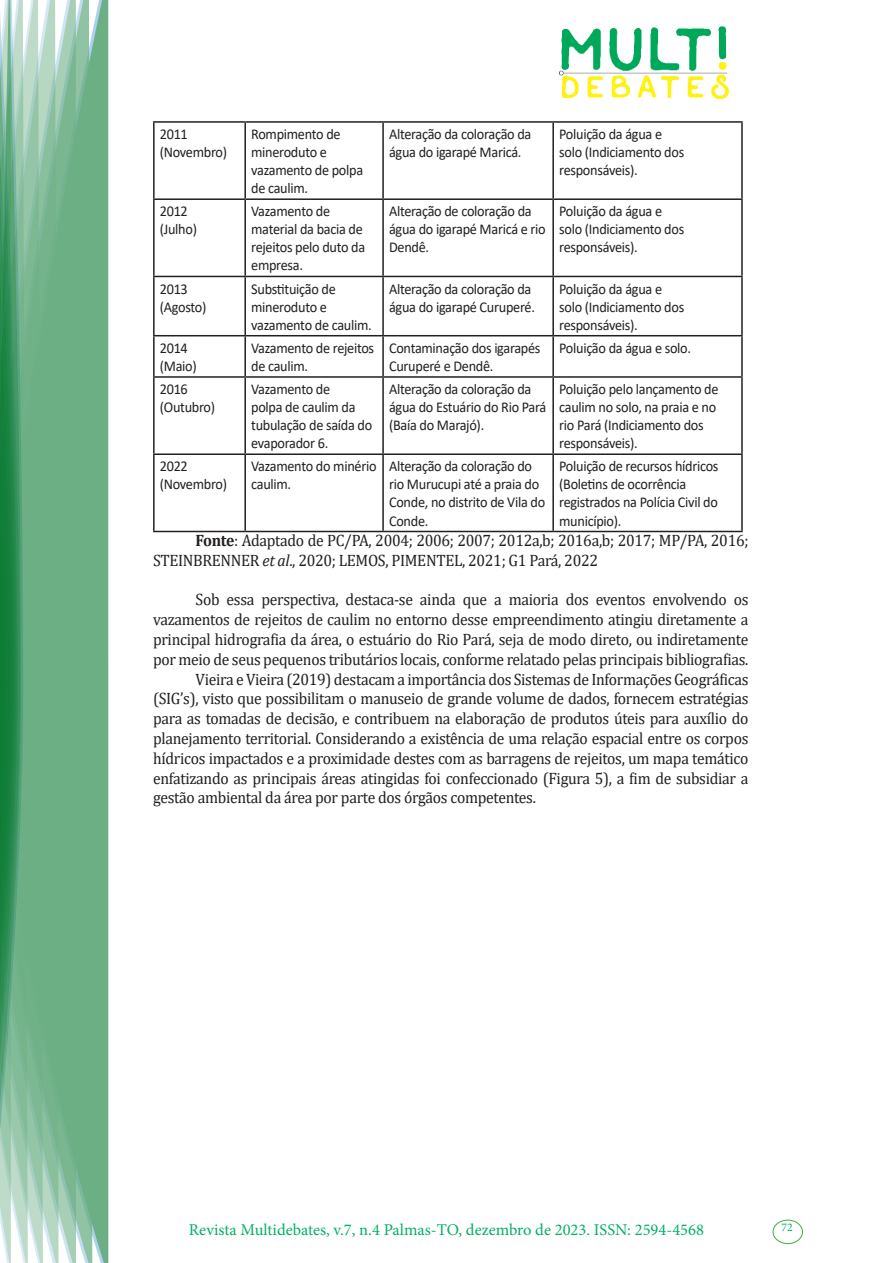
<style>
.page{position:relative;width:893px;height:1263px;background:#fff}
.page>*{position:absolute;margin:0;border:0;box-sizing:border-box;transform-origin:0 0}
.texto{font:16.5px/19.8px "Cambria";letter-spacing:-.02em;color:#231f20;text-align:justify;scale:.95 1}
.t1{font:16.5px "Minion Pro";color:#00b064}
.texto-2{font:15px/18px "Calibri";letter-spacing:-.02em;color:#231f20;scale:.95 1}
.t2{font:11.7px "Minion Pro";color:#00b064}
.s1{font-weight:700}
.s2{font-style:italic}
</style>
<div class="page">
<img style="left:559px;top:26px;width:169px;height:72px">
<div style="left:95px;top:0;width:14px;height:1263px;background:#6caf84"></div>
<svg style="left:79px;top:0;width:16px;height:1263px;background:#71b289"></svg>
<svg style="left:62px;top:0;width:17px;height:1263px;background:#75b48c"></svg>
<svg style="left:45px;top:0;width:17px;height:1263px;background:#7cb792"></svg>
<svg style="left:30px;top:0;width:15px;height:1263px;background:#80ba96"></svg>
<svg style="left:0;top:0;width:30px;height:1263px;background:#61a97f"></svg>
<div style="left:772px;top:1219px;width:31px;height:25px;border:1px solid #40ae49;border-radius:50%"></div>
<hr style="left:153px;top:121px;width:92px;height:2px;background:#231f20">
<hr style="left:153px;top:123px;width:2px;height:75px;background:#231f20">
<hr style="left:245px;top:121px;width:138px;height:2px;background:#231f20">
<hr style="left:244px;top:123px;width:2px;height:75px;background:#231f20">
<hr style="left:383px;top:121px;width:170px;height:2px;background:#231f20">
<hr style="left:382px;top:123px;width:2px;height:75px;background:#231f20">
<hr style="left:553px;top:121px;width:190px;height:2px;background:#231f20">
<hr style="left:552px;top:123px;width:2px;height:75px;background:#231f20">
<hr style="left:741px;top:123px;width:2px;height:75px;background:#231f20">
<hr style="left:153px;top:198px;width:92px;height:2px;background:#231f20">
<hr style="left:153px;top:200px;width:2px;height:76px;background:#231f20">
<hr style="left:245px;top:198px;width:138px;height:2px;background:#231f20">
<hr style="left:244px;top:200px;width:2px;height:76px;background:#231f20">
<hr style="left:383px;top:198px;width:170px;height:2px;background:#231f20">
<hr style="left:382px;top:200px;width:2px;height:76px;background:#231f20">
<hr style="left:553px;top:198px;width:190px;height:2px;background:#231f20">
<hr style="left:552px;top:200px;width:2px;height:76px;background:#231f20">
<hr style="left:741px;top:200px;width:2px;height:76px;background:#231f20">
<hr style="left:153px;top:276px;width:92px;height:1px;background:#231f20">
<hr style="left:153px;top:277px;width:2px;height:58px;background:#231f20">
<hr style="left:245px;top:276px;width:138px;height:1px;background:#231f20">
<hr style="left:244px;top:277px;width:2px;height:58px;background:#231f20">
<hr style="left:383px;top:276px;width:170px;height:1px;background:#231f20">
<hr style="left:382px;top:277px;width:2px;height:58px;background:#231f20">
<hr style="left:553px;top:276px;width:190px;height:1px;background:#231f20">
<hr style="left:552px;top:277px;width:2px;height:58px;background:#231f20">
<hr style="left:741px;top:277px;width:2px;height:58px;background:#231f20">
<hr style="left:153px;top:335px;width:92px;height:1px;background:#231f20">
<hr style="left:153px;top:336px;width:2px;height:40px;background:#231f20">
<hr style="left:245px;top:335px;width:138px;height:1px;background:#231f20">
<hr style="left:244px;top:336px;width:2px;height:40px;background:#231f20">
<hr style="left:383px;top:335px;width:170px;height:1px;background:#231f20">
<hr style="left:382px;top:336px;width:2px;height:40px;background:#231f20">
<hr style="left:553px;top:335px;width:190px;height:1px;background:#231f20">
<hr style="left:552px;top:336px;width:2px;height:40px;background:#231f20">
<hr style="left:741px;top:336px;width:2px;height:40px;background:#231f20">
<hr style="left:153px;top:376px;width:92px;height:2px;background:#231f20">
<hr style="left:153px;top:378px;width:2px;height:75px;background:#231f20">
<hr style="left:245px;top:376px;width:138px;height:2px;background:#231f20">
<hr style="left:244px;top:378px;width:2px;height:75px;background:#231f20">
<hr style="left:383px;top:376px;width:170px;height:2px;background:#231f20">
<hr style="left:382px;top:378px;width:2px;height:75px;background:#231f20">
<hr style="left:553px;top:376px;width:190px;height:2px;background:#231f20">
<hr style="left:552px;top:378px;width:2px;height:75px;background:#231f20">
<hr style="left:741px;top:378px;width:2px;height:75px;background:#231f20">
<hr style="left:153px;top:453px;width:92px;height:2px;background:#231f20">
<hr style="left:153px;top:455px;width:2px;height:76px;background:#231f20">
<hr style="left:245px;top:453px;width:138px;height:2px;background:#231f20">
<hr style="left:244px;top:455px;width:2px;height:76px;background:#231f20">
<hr style="left:383px;top:453px;width:170px;height:2px;background:#231f20">
<hr style="left:382px;top:455px;width:2px;height:76px;background:#231f20">
<hr style="left:553px;top:453px;width:190px;height:2px;background:#231f20">
<hr style="left:552px;top:455px;width:2px;height:76px;background:#231f20">
<hr style="left:741px;top:455px;width:2px;height:76px;background:#231f20">
<hr style="left:153px;top:531px;width:92px;height:1px;background:#231f20">
<hr style="left:245px;top:531px;width:138px;height:1px;background:#231f20">
<hr style="left:383px;top:531px;width:170px;height:1px;background:#231f20">
<hr style="left:553px;top:531px;width:190px;height:1px;background:#231f20">
<p class="texto-2" style="left:160px;top:125px;width:31px">2011</p>
<p class="texto-2" style="left:160px;top:143px;width:72px">(Novembro)</p>
<p class="texto-2" style="left:251px;top:125px;width:119px">Rompimento de mineroduto e vazamento de polpa de caulim.</p>
<p class="texto-2" style="left:389px;top:125px;width:151px">Alteração da coloração da água do igarapé Maricá.</p>
<p class="texto-2" style="left:559px;top:125px;width:133px">Poluição da água e solo (Indiciamento dos responsáveis).</p>
<p class="texto-2" style="left:160px;top:202px;width:31px">2012</p>
<p class="texto-2" style="left:160px;top:220px;width:41px">(Julho)</p>
<p class="texto-2" style="left:251px;top:202px;width:122px">Vazamento de material da bacia de rejeitos pelo duto da empresa.</p>
<p class="texto-2" style="left:389px;top:202px;width:166px">Alteração de coloração da água do igarapé Maricá e rio<br>Dendê.</p>
<p class="texto-2" style="left:559px;top:202px;width:133px">Poluição da água e solo (Indiciamento dos responsáveis).</p>
<p class="texto-2" style="left:160px;top:279px;width:31px">2013</p>
<p class="texto-2" style="left:160px;top:297px;width:51px">(Agosto)</p>
<p class="texto-2" style="left:251px;top:279px;width:128px">Substituição de mineroduto e vazamento de caulim.</p>
<p class="texto-2" style="left:389px;top:279px;width:155px">Alteração da coloração da água do igarapé Curuperé.</p>
<p class="texto-2" style="left:559px;top:279px;width:133px">Poluição da água e solo (Indiciamento dos responsáveis).</p>
<p class="texto-2" style="left:160px;top:339px;width:31px">2014</p>
<p class="texto-2" style="left:160px;top:357px;width:40px">(Maio)</p>
<p class="texto-2" style="left:251px;top:339px;width:131px">Vazamento de rejeitos de caulim.</p>
<p class="texto-2" style="left:389px;top:339px;width:161px">Contaminação dos igarapés<br>Curuperé e Dendê.</p>
<p class="texto-2" style="left:559px;top:339px;width:140px">Poluição da água e solo.</p>
<p class="texto-2" style="left:160px;top:380px;width:31px">2016</p>
<p class="texto-2" style="left:160px;top:398px;width:60px">(Outubro)</p>
<p class="texto-2" style="left:251px;top:380px;width:129px">Vazamento de<br>polpa de caulim da tubulação de saída do evaporador 6.</p>
<p class="texto-2" style="left:389px;top:380px;width:167px">Alteração da coloração da água do Estuário do Rio Pará (Baía do Marajó).</p>
<p class="texto-2" style="left:559px;top:380px;width:169px">Poluição pelo lançamento de caulim no solo, na praia e no rio Pará (Indiciamento dos responsáveis).</p>
<p class="texto-2" style="left:251px;top:457px;width:133px">Vazamento do minério caulim.</p>
<p class="texto-2" style="left:389px;top:457px;width:166px">Alteração da coloração do rio Murucupi até a praia do<br>Conde, no distrito de Vila do<br>Conde.</p>
<p class="texto-2" style="left:559px;top:457px;width:169px">Poluição de recursos hídricos (Boletins de ocorrência registrados na Polícia Civil do município).</p>
<p class="texto" style="left:153px;top:530px;width:628px;text-indent:43px"><span class="s1">Fonte</span>: Adaptado de PC/PA, 2004; 2006; 2007; 2012a,b; 2016a,b; 2017; MP/PA, 2016;<br>STEINBRENNER <span class="s2">et al</span>., 2020; LEMOS, PIMENTEL, 2021; G1 Pará, 2022</p>
<p class="texto" style="left:153px;top:590px;width:628px;text-indent:43px">Sob essa perspectiva, destaca-se ainda que a maioria dos eventos envolvendo os vazamentos de rejeitos de caulim no entorno desse empreendimento atingiu diretamente a principal hidrografia da área, o estuário do Rio Pará, seja de modo direto, ou indiretamente por meio de seus pequenos tributários locais, conforme relatado pelas principais bibliografias.</p>
<p class="texto" style="left:153px;top:669px;width:628px;text-indent:43px">Vieira e Vieira (2019) destacam a importância dos Sistemas de Informações Geográficas (SIG’s), visto que possibilitam o manuseio de grande volume de dados, fornecem estratégias para as tomadas de decisão, e contribuem na elaboração de produtos úteis para auxílio do planejamento territorial. Considerando a existência de uma relação espacial entre os corpos hídricos impactados e a proximidade destes com as barragens de rejeitos, um mapa temático enfatizando as principais áreas atingidas foi confeccionado (Figura 5), a fim de subsidiar a gestão ambiental da área por parte dos órgãos competentes.</p>
<p class="texto-2" style="left:160px;top:457px;width:31px">2022</p>
<p class="texto-2" style="left:160px;top:475px;width:72px">(Novembro)</p>
<p class="t1" style="left:189px;top:1218px;width:517px">Revista Multidebates, v.7, n.4 Palmas-TO, dezembro de 2023. ISSN: 2594-4568</p>
<p class="t2" style="left:781px;top:1219px;width:13px">72</p>
</div>
